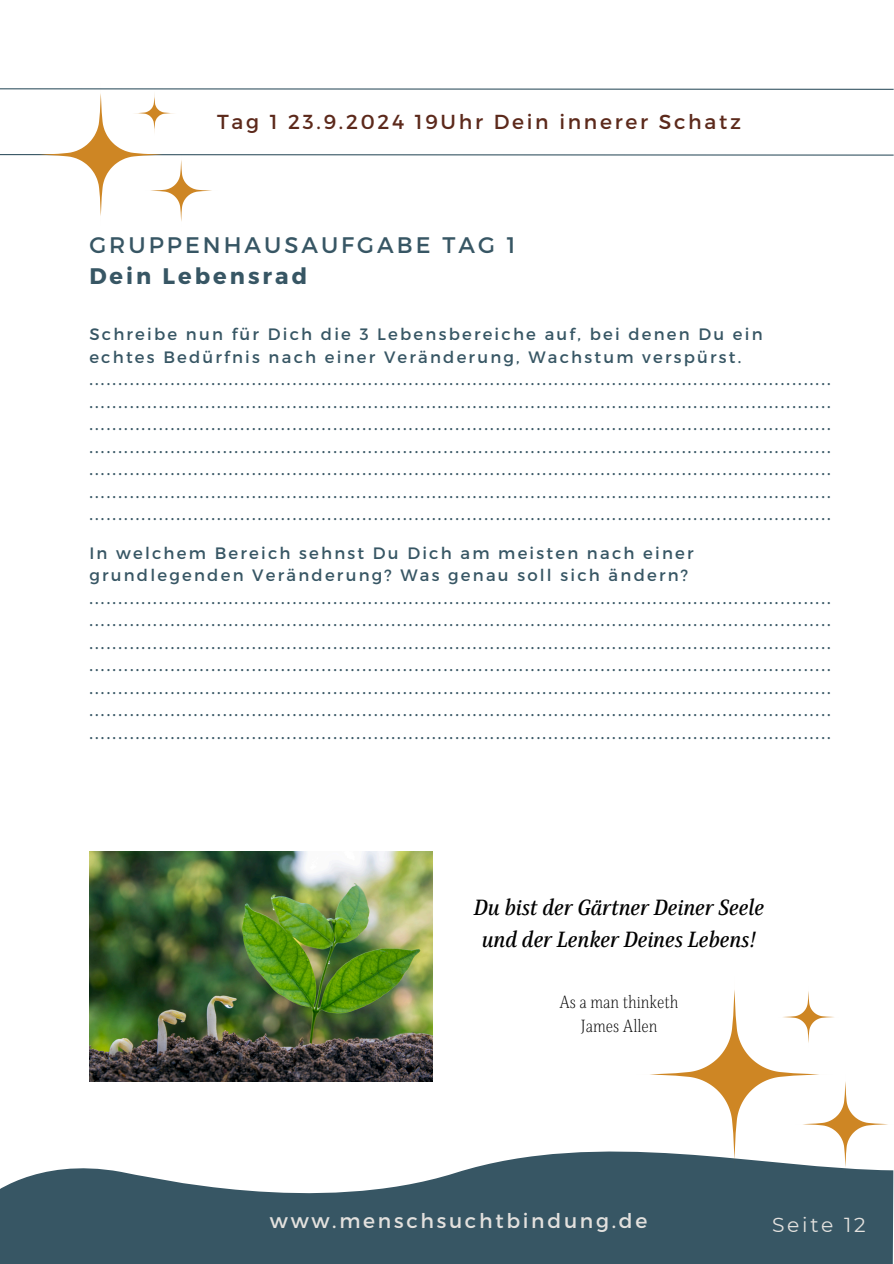
<style>
.page{position:relative;width:894px;height:1264px;background:#fff}
.page>*{position:absolute;margin:0;border:0;box-sizing:border-box;transform-origin:0 0}
.t1{font:italic 600 22.5px/31.5px "Singel";color:#000;text-align:center}
.t2{font:22.5px "Montserrat";letter-spacing:.135em;color:#375664}
.t3{font:700 22.5px "Montserrat";letter-spacing:.135em;color:#375664}
.t4{font:20.25px "Montserrat";letter-spacing:.135em;color:#5c291b}
.t5{font:20.25px "Montserrat";letter-spacing:.135em;color:#e3e1de}
.t6{font:300 18px "Singel";color:#000}
.t7{font:16.5px/22.5px "Montserrat";letter-spacing:.135em;color:#375664}
</style>
<div class="page">
<svg style="left:0;top:88px;width:893px;height:133px"></svg>
<svg style="left:0;top:1151px;width:893px;height:112px;fill:#375664"></svg>
<svg style="left:636px;top:990px;width:257px;height:183px"></svg>
<img style="left:89px;top:851px;width:343px;height:230px">
<p class="t4" style="left:217px;top:109px;width:525px">Tag 1 23.9.2024 19Uhr Dein innerer Schatz</p>
<p class="t2" style="left:89px;top:230px;width:427px">GRUPPENHAUSAUFGABE TAG 1</p>
<p class="t3" style="left:89px;top:262px;width:219px">Dein Lebensrad</p>
<h2 class="t7" style="left:89px;top:322px;width:674px">Schreibe nun für Dich die 3 Lebensbereiche auf, bei denen Du ein echtes Bedürfnis nach einer Veränderung, Wachstum verspürst.</h2>
<p class="t7" style="left:89px;top:367px;width:742px;text-align:justify">................................................................................................................................ ................................................................................................................................ ................................................................................................................................ ................................................................................................................................ ................................................................................................................................ ................................................................................................................................ ................................................................................................................................</p>
<p class="t7" style="left:89px;top:540px;width:605px">In welchem Bereich sehnst Du Dich am meisten nach einer grundlegenden Veränderung? Was genau soll sich ändern?</p>
<p class="t7" style="left:89px;top:585px;width:742px;text-align:justify">................................................................................................................................ ................................................................................................................................ ................................................................................................................................ ................................................................................................................................ ................................................................................................................................</p>
<p class="t7" style="left:89px;top:698px;width:742px">................................................................................................................................ ................................................................................................................................</p>
<p class="t1" style="left:473px;top:892px;width:292px">Du bist der Gärtner Deiner Seele und der Lenker Deines Lebens!</p>
<h2 class="t6" style="left:559px;top:990px;width:120px">As a man thinketh</h2>
<p class="t6" style="left:580px;top:1015px;width:78px">James Allen</p>
<h3 class="t5" style="left:270px;top:1207px;width:379px">www.menschsuchtbindung.de</h3>
<h1 class="t5" style="left:771px;top:1211px;width:95px">Seite 12</h1>
</div>
